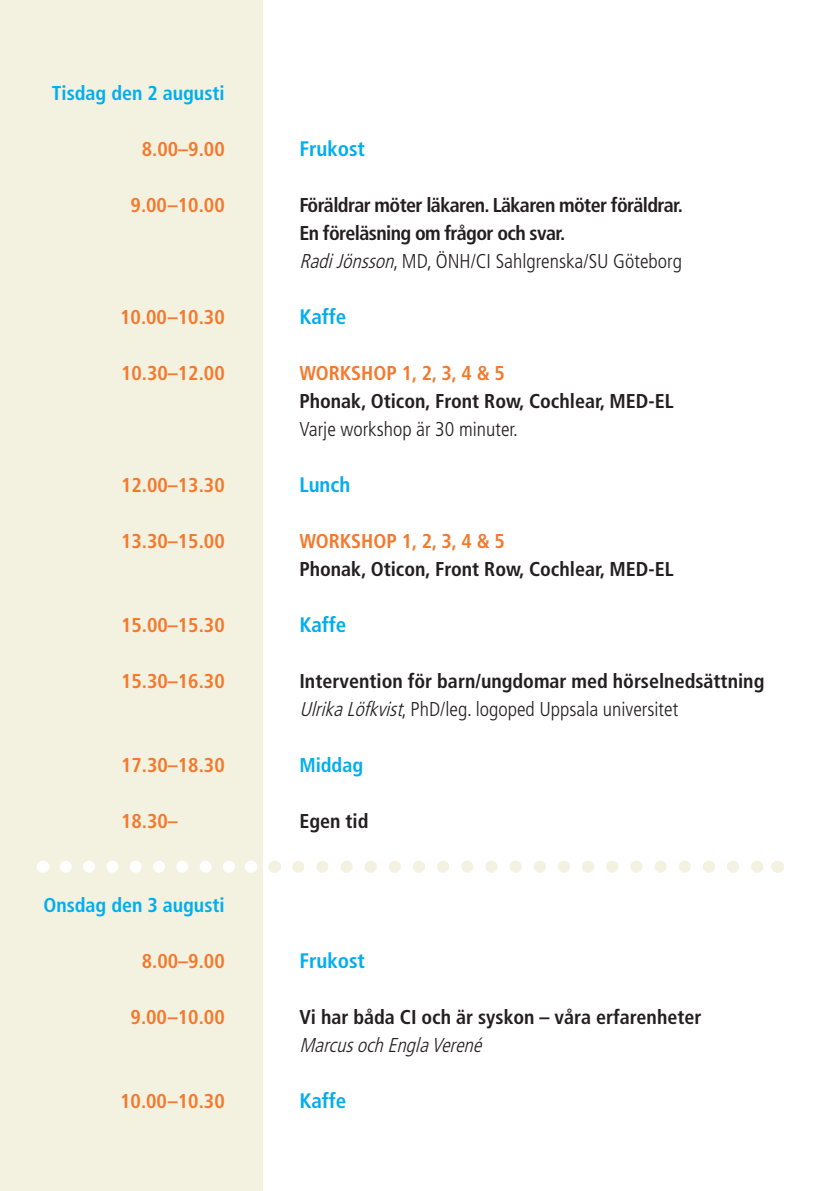
<style>
.page{position:relative;width:840px;height:1191px;background:#fff}
.page>*{position:absolute;margin:0;border:0;box-sizing:border-box;transform-origin:0 0}
.t1{font:700 condensed 21px "Frutiger LT Std";color:#00aeef}
.t2{font:700 condensed 20px/28px "Frutiger LT Std";color:#231f20}
.t3{font:700 condensed 20px "Frutiger LT Std";color:#f4792d}
.t4{font:700 condensed 20px/28px "Frutiger LT Std";letter-spacing:-.03em;color:#231f20}
.t5{font:700 condensed 20px "Frutiger LT Std";color:#00aeef}
.t6{font:300 condensed 20px "Frutiger LT Std";color:#231f20}
.t7{font:italic 300 condensed 20px "Frutiger LT Std";color:#231f20}
.s1{font-weight:300;font-style:italic}
.s2{font-weight:300}
</style>
<div class="page">
<div style="left:0;top:0;width:263px;height:1191px;background:#f3f1df"></div>
<svg style="left:298px;top:861px;width:465px;height:11px"></svg>
<svg style="left:66px;top:861px;width:169px;height:11px"></svg>
<p class="t5" style="left:52px;top:81px;width:174px">Tisdag den 2 augusti</p>
<p class="t3" style="left:142px;top:137px;width:84px">8.00–9.00</p>
<p class="t3" style="left:130px;top:193px;width:96px">9.00–10.00</p>
<p class="t3" style="left:120px;top:305px;width:106px">10.00–10.30</p>
<p class="t3" style="left:121px;top:361px;width:105px">10.30–12.00</p>
<p class="t3" style="left:121px;top:473px;width:105px">12.00–13.30</p>
<p class="t3" style="left:121px;top:529px;width:105px">13.30–15.00</p>
<p class="t3" style="left:121px;top:613px;width:105px">15.00–15.30</p>
<p class="t3" style="left:121px;top:669px;width:105px">15.30–16.30</p>
<p class="t3" style="left:121px;top:753px;width:105px">17.30–18.30</p>
<p class="t3" style="left:121px;top:809px;width:58px">18.30–</p>
<p class="t5" style="left:43px;top:893px;width:183px">Onsdag den 3 augusti</p>
<p class="t3" style="left:142px;top:949px;width:84px">8.00–9.00</p>
<p class="t3" style="left:130px;top:1005px;width:96px">9.00–10.00</p>
<p class="t3" style="left:120px;top:1089px;width:106px">10.00–10.30</p>
<p class="t1" style="left:299px;top:136px;width:67px">Frukost</p>
<p class="t4" style="left:299px;top:191px;width:385px">Föräldrar möter läkaren. Läkaren möter föräldrar.<br>En föreläsning om frågor och svar.<br><span class="s1">RadiJönsson</span><span class="s2">, MD, ÖNH/CI Sahlgrenska/SU Göteborg</span></p>
<p class="t1" style="left:299px;top:304px;width:49px">Kaffe</p>
<p class="t3" style="left:299px;top:361px;width:207px">WORKSHOP 1, 2, 3, 4 &amp; 5</p>
<p class="t2" style="left:299px;top:387px;width:375px">Phonak, Oticon, Front Row, Cochlear, MED-EL</p>
<p class="t6" style="left:299px;top:418px;width:220px">Varje workshop är 30 minuter.</p>
<p class="t1" style="left:299px;top:472px;width:52px">Lunch</p>
<p class="t3" style="left:299px;top:529px;width:207px">WORKSHOP 1, 2, 3, 4 &amp; 5</p>
<p class="t2" style="left:299px;top:555px;width:375px">Phonak, Oticon, Front Row, Cochlear, MED-EL</p>
<p class="t1" style="left:299px;top:612px;width:49px">Kaffe</p>
<p class="t2" style="left:299px;top:667px;width:466px">Intervention för barn/ungdomar med hörselnedsättning<br><span class="s1">UlrikaLöfkvist</span><span class="s2">, PhD/leg. logoped Uppsala universitet</span></p>
<p class="t5" style="left:299px;top:753px;width:65px">Middag</p>
<p class="t2" style="left:299px;top:807px;width:71px">Egen tid</p>
<p class="t1" style="left:299px;top:948px;width:67px">Frukost</p>
<p class="t2" style="left:299px;top:1003px;width:403px">Vi har båda CI och är syskon – våra erfarenheter</p>
<p class="t7" style="left:299px;top:1034px;width:189px">MarcusochEnglaVerené</p>
<p class="t1" style="left:299px;top:1088px;width:49px">Kaffe</p>
</div>
